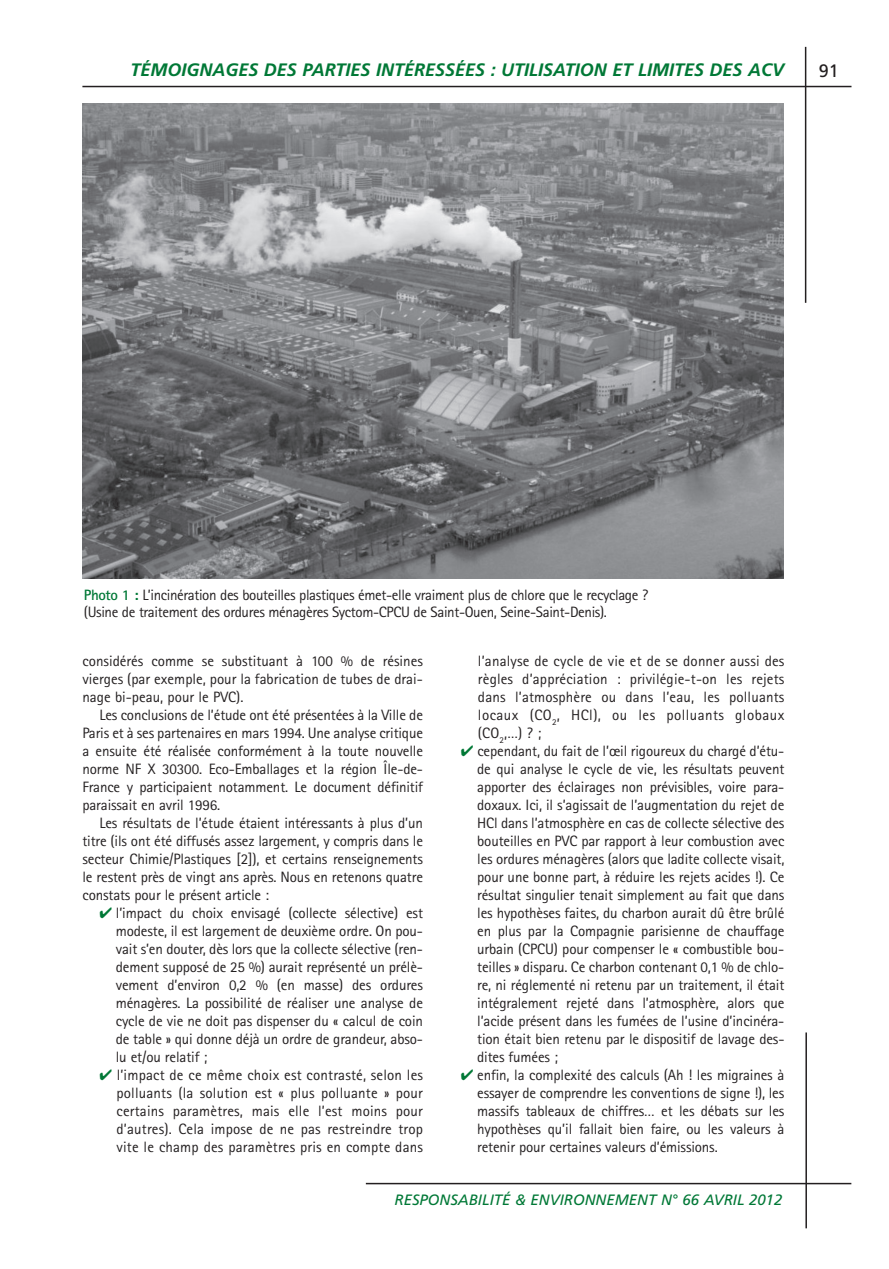
<style>
.page{position:relative;width:889px;height:1269px;background:#fff}
.page>*{position:absolute;margin:0;border:0;box-sizing:border-box;transform-origin:0 0}
.t1{font:italic 700 18px "Frutiger";color:#007836}
.t2{font:18px "Frutiger";color:#231f20}
.t3{font:15px/18px "Rotis Sans Serif";letter-spacing:-.01em;color:#231f20;text-align:justify}
.t4{font:italic 15px "Frutiger";color:#007836}
.s1{font-weight:700;color:#007836}
.s2{color:#007836}
</style>
<div class="page">
<hr style="left:82px;top:86px;width:769px;height:1px;background:#231f20">
<hr style="left:804px;top:47px;width:2px;height:256px;background:#231f20">
<hr style="left:366px;top:1183px;width:485px;height:1px;background:#231f20">
<hr style="left:805px;top:1032px;width:2px;height:196px;background:#231f20">
<img style="left:82px;top:104px;width:701px;height:474px">
<p class="t1" style="left:130px;top:63px;width:655px">TÉMOIGNAGES DES PARTIES INTÉRESSÉES : UTILISATION ET LIMITES DES ACV</p>
<p class="t2" style="left:818px;top:63px;width:22px">91</p>
<p class="t3" style="left:84px;top:589px;width:565px;line-height:16.5px"><span class="s1">Photo 1 :</span> L’incinération des bouteilles plastiques émet-elle vraiment plus de chlore que le recyclage ? (Usine de traitement des ordures ménagères Syctom-CPCU de Saint-Ouen, Seine-Saint-Denis).</p>
<p class="t3" style="left:82px;top:653px;width:342px">considérés comme se substituant à 100 % de résines</p>
<p class="t3" style="left:82px;top:671px;width:342px">vierges (par exemple, pour la fabrication de tubes de drai-</p>
<p class="t3" style="left:82px;top:689px;width:162px">nage bi-peau, pour le PVC).</p>
<p class="t3" style="left:99px;top:707px;width:325px">Les conclusions de l’étude ont été présentées à la Ville de</p>
<p class="t3" style="left:82px;top:725px;width:342px">Paris et à ses partenaires en mars 1994. Une analyse critique</p>
<p class="t3" style="left:82px;top:743px;width:342px">a ensuite été réalisée conformément à la toute nouvelle</p>
<p class="t3" style="left:82px;top:761px;width:342px">norme NF X 30300. Eco-Emballages et la région Île-de-</p>
<p class="t3" style="left:82px;top:779px;width:342px">France y participaient notamment. Le document définitif</p>
<p class="t3" style="left:82px;top:797px;width:139px">paraissait en avril 1996.</p>
<p class="t3" style="left:99px;top:815px;width:325px">Les résultats de l’étude étaient intéressants à plus d’un</p>
<p class="t3" style="left:82px;top:833px;width:342px">titre (ils ont été diffusés assez largement, y compris dans le</p>
<p class="t3" style="left:82px;top:851px;width:342px">secteur Chimie/Plastiques [2]), et certains renseignements</p>
<p class="t3" style="left:82px;top:869px;width:342px">le restent près de vingt ans après. Nous en retenons quatre</p>
<p class="t3" style="left:82px;top:887px;width:188px">constats pour le présent article :</p>
<p class="t3" style="left:116px;top:905px;width:309px;text-indent:-16px"><span class="s2">✔</span> l’impact du choix envisagé (collecte sélective) est modeste, il est largement de deuxième ordre. On pou&shy;vait s’en douter, dès lors que la collecte sélective (ren&shy;dement supposé de 25 %) aurait représenté un prélè&shy;vement d’environ 0,2 % (en masse) des ordures ménagères. La possibilité de réaliser une analyse de cycle de vie ne doit pas dispenser du « calcul de coin de table » qui donne déjà un ordre de grandeur, abso&shy;lu et/ou relatif ;</p>
<p class="t3" style="left:117px;top:1067px;width:308px;text-indent:-17px"><span class="s2">✔</span> l’impact de ce même choix est contrasté, selon les polluants (la solution est « plus polluante » pour certains paramètres, mais elle l’est moins pour d’autres). Cela impose de ne pas restreindre trop vite le champ des paramètres pris en compte dans</p>
<p class="t3" style="left:478px;top:653px;width:308px">l’analyse de cycle de vie et de se donner aussi des règles d’appréciation : privilégie-t-on les rejets dans l’atmosphère ou dans l’eau, les polluants locaux (CO<sub>2</sub>, HCl), ou les polluants globaux (CO<sub>2</sub>,…) ? ;</p>
<p class="t3" style="left:477px;top:743px;width:309px;text-indent:-16px"><span class="s2">✔</span> cependant, du fait de l’œil rigoureux du chargé d’étu&shy;de qui analyse le cycle de vie, les résultats peuvent apporter des éclairages non prévisibles, voire para&shy;doxaux. Ici, il s’agissait de l’augmentation du rejet de HCl dans l’atmosphère en cas de collecte sélective des bouteilles en PVC par rapport à leur combustion avec les ordures ménagères (alors que ladite collecte visait, pour une bonne part, à réduire les rejets acides !). Ce résultat singulier tenait simplement au fait que dans les hypothèses faites, du charbon aurait dû être brûlé en plus par la Compagnie parisienne de chauffage urbain (CPCU) pour compenser le « combustible bou&shy;teilles » disparu. Ce charbon contenant 0,1 % de chlo&shy;re, ni réglementé ni retenu par un traitement, il était intégralement rejeté dans l’atmosphère, alors que l’acide présent dans les fumées de l’usine d’incinéra&shy;tion était bien retenu par le dispositif de lavage des&shy;dites fumées ;</p>
<p class="t3" style="left:477px;top:1067px;width:309px;text-indent:-16px"><span class="s2">✔</span> enfin, la complexité des calculs (Ah ! les migraines à essayer de comprendre les conventions de signe !), les massifs tableaux de chiffres… et les débats sur les hypothèses qu’il fallait bien faire, ou les valeurs à retenir pour certaines valeurs d’émissions.</p>
<p class="t4" style="left:394px;top:1193px;width:389px">RESPONSABILITÉ &amp; ENVIRONNEMENT N° 66 AVRIL 2012</p>
</div>
